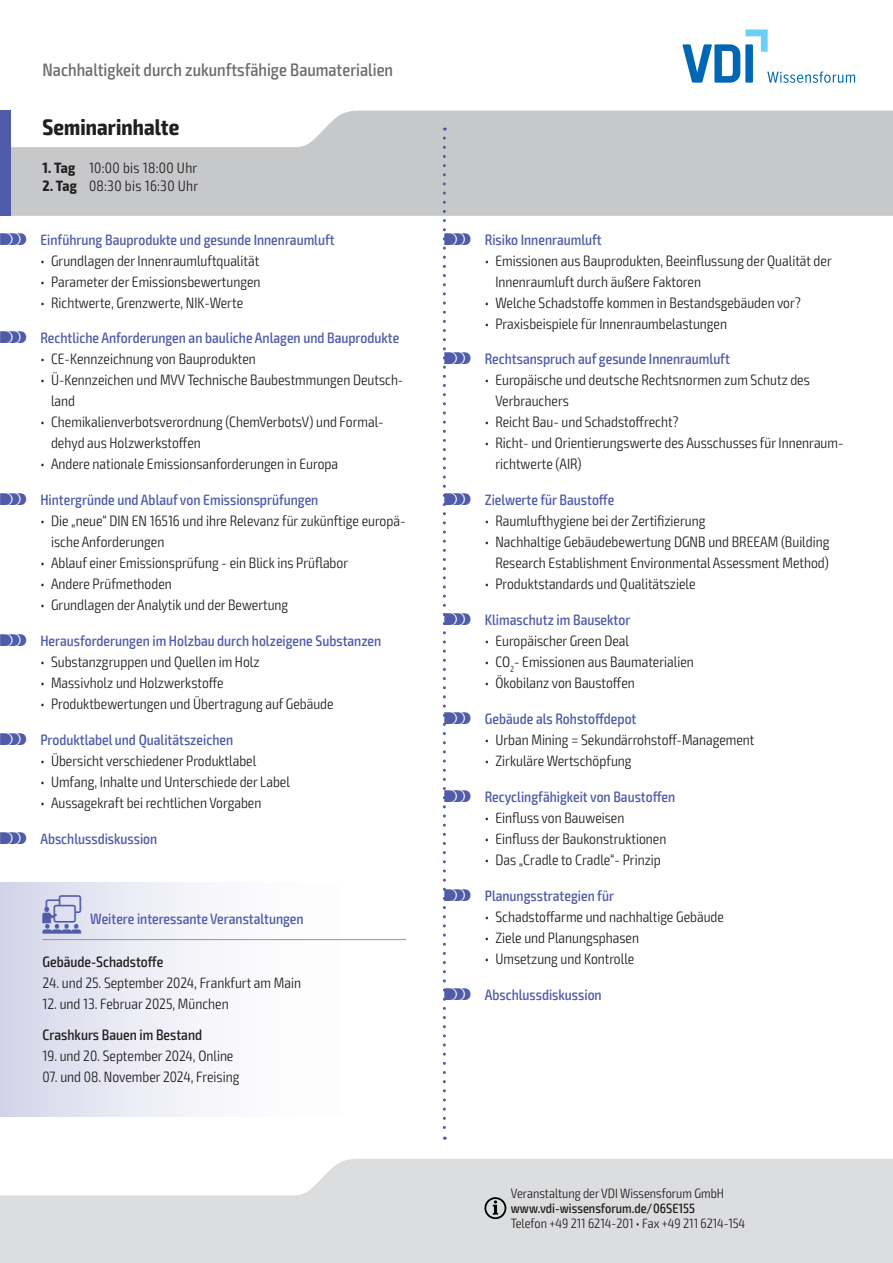
<style>
.page{position:relative;width:893px;height:1263px;background:#fff}
.page>*{position:absolute;margin:0;border:0;box-sizing:border-box;transform-origin:0 0}
.t1{font:700 condensed 22.5px "Exo 2";letter-spacing:.005em;color:#231f20}
.t2{font:500 condensed 18px "Exo 2";color:#6c6d70}
.t3{font:300 condensed 15px/21px "Exo 2";color:#231f20}
.t4{font:500 condensed 15px "Exo 2";color:#505ca9}
.t5{font:300 condensed 15px "Exo 2";letter-spacing:.02em;color:#231f20}
.t6{font:500 condensed 15px "Exo 2";color:#231f20}
.t7{font:300 condensed 13.5px "Exo 2";color:#231f20}
.t8{font:500 condensed 13.5px "Exo 2";color:#231f20}
.s1{font-weight:700}
.s2{font-family:"VDI Iconset S4 A Regular";font-weight:400;font-stretch:normal}
.s3{font-family:"VDI Iconset S4 A Regular";font-weight:400;font-stretch:normal;font-size:19.5px}
</style>
<div class="page">
<svg style="left:0;top:1159px;width:893px;height:104px;fill:#dcdddf"></svg>
<svg style="left:11px;top:111px;width:882px;height:105px;fill:#c7c8ca"></svg>
<div style="left:0;top:111px;width:11px;height:105px;background:#505ca9"></div>
<svg style="left:484px;top:1197px;width:22px;height:22px"></svg>
<svg style="left:682px;top:30px;width:173px;height:53px"></svg>
<div style="left:0;top:882px;width:406px;height:234px;background:linear-gradient(to right,#dadbed,#fff)"></div>
<hr style="left:43px;top:939px;width:363px;height:1px;background:#939598">
<svg style="left:443px;top:138px;width:3px;height:1002px"></svg>
<p class="t2" style="left:43px;top:59px;width:352px">Nachhaltigkeit durch zukunftsfähige Baumaterialien</p>
<h1 class="t1" style="left:43px;top:113px;width:138px">Seminarinhalte</h1>
<p class="t5" style="left:43px;top:159px;width:156px"><span class="s1">1. Tag</span> 10:00 bis 18:00 Uhr</p>
<p class="t5" style="left:43px;top:177px;width:157px"><span class="s1">2. Tag</span> 08:30 bis 16:30 Uhr</p>
<p class="t4" style="left:0;top:230px;width:336px"><span class="s2">s</span> Einführung Bauprodukte und gesunde Innenraumluft</p>
<p class="t3" style="left:40px;top:250px;width:220px">• Grundlagen der Innenraumluftqualität</p>
<p class="t3" style="left:40px;top:271px;width:222px">• Parameter der Emissionsbewertungen</p>
<p class="t3" style="left:40px;top:292px;width:204px">• Richtwerte, Grenzwerte, NIK-Werte</p>
<p class="t4" style="left:0;top:329px;width:401px"><span class="s2">s</span> Rechtliche Anforderungen an bauliche Anlagen und Bauprodukte</p>
<p class="t3" style="left:40px;top:349px;width:217px">• CE-Kennzeichnung von Bauprodukten</p>
<p class="t3" style="left:51px;top:370px;width:354px;text-indent:-11px">• Ü-Kennzeichen und MVV Technische Baubestmmungen Deutsch&shy;land</p>
<p class="t3" style="left:51px;top:412px;width:334px;text-indent:-11px">• Chemikalienverbotsverordnung (ChemVerbotsV) und Formal&shy;dehyd aus Holzwerkstoffen</p>
<p class="t3" style="left:40px;top:454px;width:299px">• Andere nationale Emissionsanforderungen in Europa</p>
<p class="t4" style="left:0;top:491px;width:320px"><span class="s2">s</span> Hintergründe und Ablauf von Emissionsprüfungen</p>
<p class="t3" style="left:51px;top:511px;width:356px;text-indent:-11px">• Die „neue“ DIN EN 16516 und ihre Relevanz für zukünftige europä&shy;ische Anforderungen</p>
<p class="t3" style="left:40px;top:553px;width:309px">• Ablauf einer Emissionsprüfung - ein Blick ins Prüflabor</p>
<p class="t3" style="left:40px;top:574px;width:133px">• Andere Prüfmethoden</p>
<p class="t3" style="left:40px;top:595px;width:249px">• Grundlagen der Analytik und der Bewertung</p>
<p class="t4" style="left:0;top:632px;width:383px"><span class="s2">s</span> Herausforderungen im Holzbau durch holzeigene Substanzen</p>
<p class="t3" style="left:40px;top:652px;width:221px">• Substanzgruppen und Quellen im Holz</p>
<p class="t3" style="left:40px;top:673px;width:185px">• Massivholz und Holzwerkstoffe</p>
<p class="t3" style="left:40px;top:694px;width:295px">• Produktbewertungen und Übertragung auf Gebäude</p>
<p class="t4" style="left:0;top:731px;width:235px"><span class="s2">s</span> Produktlabel und Qualitätszeichen</p>
<p class="t3" style="left:40px;top:751px;width:217px">• Übersicht verschiedener Produktlabel</p>
<p class="t3" style="left:40px;top:772px;width:251px">• Umfang, Inhalte und Unterschiede der Label</p>
<p class="t3" style="left:40px;top:793px;width:222px">• Aussagekraft bei rechtlichen Vorgaben</p>
<p class="t4" style="left:0;top:830px;width:159px"><span class="s2">s</span> Abschlussdiskussion</p>
<p class="t4" style="left:43px;top:910px;width:263px"><span class="s3">W</span> Weitere interessante Veranstaltungen</p>
<p class="t6" style="left:43px;top:952px;width:122px">Gebäude-Schadstoffe</p>
<p class="t3" style="left:43px;top:972px;width:260px">24. und 25. September 2024, Frankfurt am Main</p>
<p class="t3" style="left:43px;top:993px;width:188px">12. und 13. Februar 2025, München</p>
<p class="t6" style="left:43px;top:1026px;width:161px">Crashkurs Bauen im Bestand</p>
<p class="t3" style="left:43px;top:1046px;width:192px">19. und 20. September 2024, Online</p>
<p class="t3" style="left:43px;top:1067px;width:198px">07. und 08. November 2024, Freising</p>
<p class="t4" style="left:444px;top:230px;width:159px"><span class="s2">s</span> Risiko Innenraumluft</p>
<p class="t3" style="left:495px;top:250px;width:338px;text-indent:-11px">• Emissionen aus Bauprodukten, Beeinflussung der Qualität der<br>Innenraumluft durch äußere Faktoren</p>
<p class="t3" style="left:485px;top:292px;width:318px">• Welche Schadstoffe kommen in Bestandsgebäuden vor?</p>
<p class="t3" style="left:485px;top:313px;width:244px">• Praxisbeispiele für Innenraumbelastungen</p>
<p class="t4" style="left:444px;top:350px;width:287px"><span class="s2">s</span> Rechtsanspruch auf gesunde Innenraumluft</p>
<p class="t3" style="left:495px;top:370px;width:316px;text-indent:-11px">• Europäische und deutsche Rechtsnormen zum Schutz des<br>Verbrauchers</p>
<p class="t3" style="left:485px;top:412px;width:195px">• Reicht Bau- und Schadstoffrecht?</p>
<p class="t3" style="left:495px;top:433px;width:350px;text-indent:-11px">• Richt- und Orientierungswerte des Ausschusses für Innenraum&shy;richtwerte (AIR)</p>
<p class="t4" style="left:444px;top:491px;width:172px"><span class="s2">s</span> Zielwerte für Baustoffe</p>
<p class="t3" style="left:485px;top:511px;width:222px">• Raumlufthygiene bei der Zertifizierung</p>
<p class="t3" style="left:485px;top:532px;width:346px;text-align:right">• Nachhaltige Gebäudebewertung DGNB und BREEAM (Building<br>Research Establishment Environmental Assessment Method)</p>
<p class="t3" style="left:485px;top:574px;width:212px">• Produktstandards und Qualitätsziele</p>
<p class="t4" style="left:444px;top:611px;width:188px"><span class="s2">s</span> Klimaschutz im Bausektor</p>
<p class="t3" style="left:485px;top:631px;width:146px">• Europäischer Green Deal</p>
<p class="t3" style="left:485px;top:652px;width:211px">• CO<sub>2</sub>- Emissionen aus Baumaterialien</p>
<p class="t3" style="left:485px;top:673px;width:152px">• Ökobilanz von Baustoffen</p>
<p class="t4" style="left:444px;top:710px;width:194px"><span class="s2">s</span> Gebäude als Rohstoffdepot</p>
<p class="t3" style="left:485px;top:730px;width:271px">• Urban Mining = Sekundärrohstoff-Management</p>
<p class="t3" style="left:485px;top:751px;width:148px">• Zirkuläre Wertschöpfung</p>
<p class="t4" style="left:444px;top:788px;width:232px"><span class="s2">s</span> Recyclingfähigkeit von Baustoffen</p>
<p class="t3" style="left:485px;top:807px;width:141px">• Einfluss von Bauweisen</p>
<p class="t3" style="left:485px;top:828px;width:183px">• Einfluss der Baukonstruktionen</p>
<p class="t3" style="left:485px;top:849px;width:178px">• Das „Cradle to Cradle“- Prinzip</p>
<p class="t4" style="left:444px;top:887px;width:171px"><span class="s2">s</span> Planungsstrategien für</p>
<p class="t3" style="left:485px;top:906px;width:241px">• Schadstoffarme und nachhaltige Gebäude</p>
<p class="t3" style="left:485px;top:927px;width:156px">• Ziele und Planungsphasen</p>
<p class="t3" style="left:485px;top:948px;width:151px">• Umsetzung und Kontrolle</p>
<p class="t4" style="left:444px;top:986px;width:159px"><span class="s2">s</span> Abschlussdiskussion</p>
<p class="t7" style="left:511px;top:1185px;width:215px">Veranstaltung der VDI Wissensforum GmbH</p>
<p class="t8" style="left:511px;top:1200px;width:186px">www.vdi-wissensforum.de/06SE155</p>
<p class="t7" style="left:511px;top:1215px;width:236px">Telefon +49 211 6214-201 • Fax +49 211 6214-154</p>
</div>
